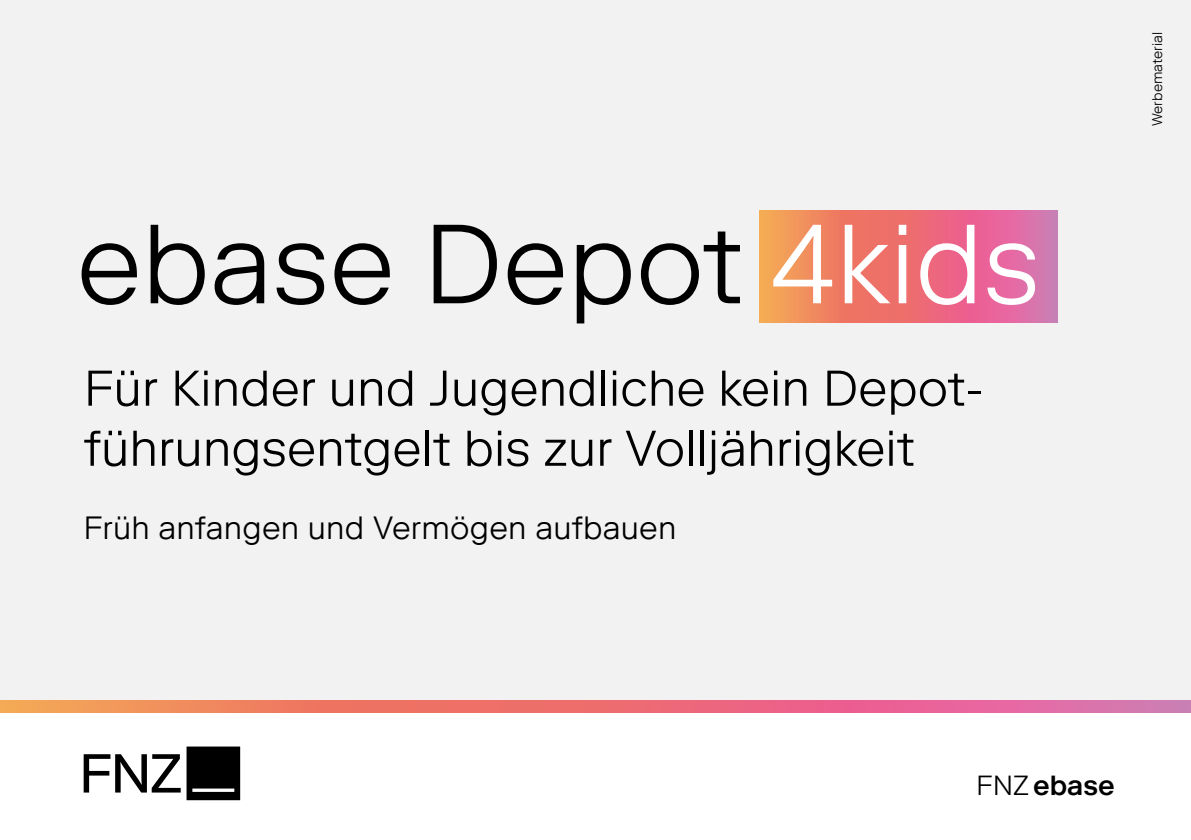
<style>
.page{position:relative;width:1191px;height:840px;background:#fff}
.page>*{position:absolute;margin:0;border:0;box-sizing:border-box;transform-origin:0 0}
.t1{font:300 112px "Riforma LLTT";color:#000}
.t2{font:300 50px/60px "Riforma LLTT";color:#000}
.t3{font:300 32px "Riforma LLTT";letter-spacing:.005em;color:#000}
.t4{font:500 27.6px "Riforma LL";color:#000}
.t5{font:300 14px "Riforma LLTT";color:#000}
.s1{color:#fff}
.s2{font-weight:300}
</style>
<div class="page">
<svg style="left:84px;top:746px;width:156px;height:53px"></svg>
<div style="left:0;top:0;width:1191px;height:699px;background:#f2f2f2"></div>
<svg style="left:760px;top:211px;width:297px;height:111px;background:#ea767a"></svg>
<svg style="left:0;top:699px;width:1191px;height:12px;background:#eb7f84"></svg>
<h1 class="t1" style="left:77px;top:193px;width:965px">ebase Depot <span class="s1">4kids</span></h1>
<p class="t2" style="left:84px;top:357px;width:901px">Für Kinder und Jugendliche kein Depot&shy;führungsentgelt bis zur Volljährigkeit</p>
<p class="t3" style="left:84px;top:507px;width:594px">Früh anfangen und Vermögen aufbauen</p>
<p class="t5" style="left:1148px;top:126px;width:95px;rotate:-90deg">Werbematerial</p>
<p class="t4" style="left:976px;top:767px;width:140px"><span class="s2">FNZ</span>ebase</p>
</div>
